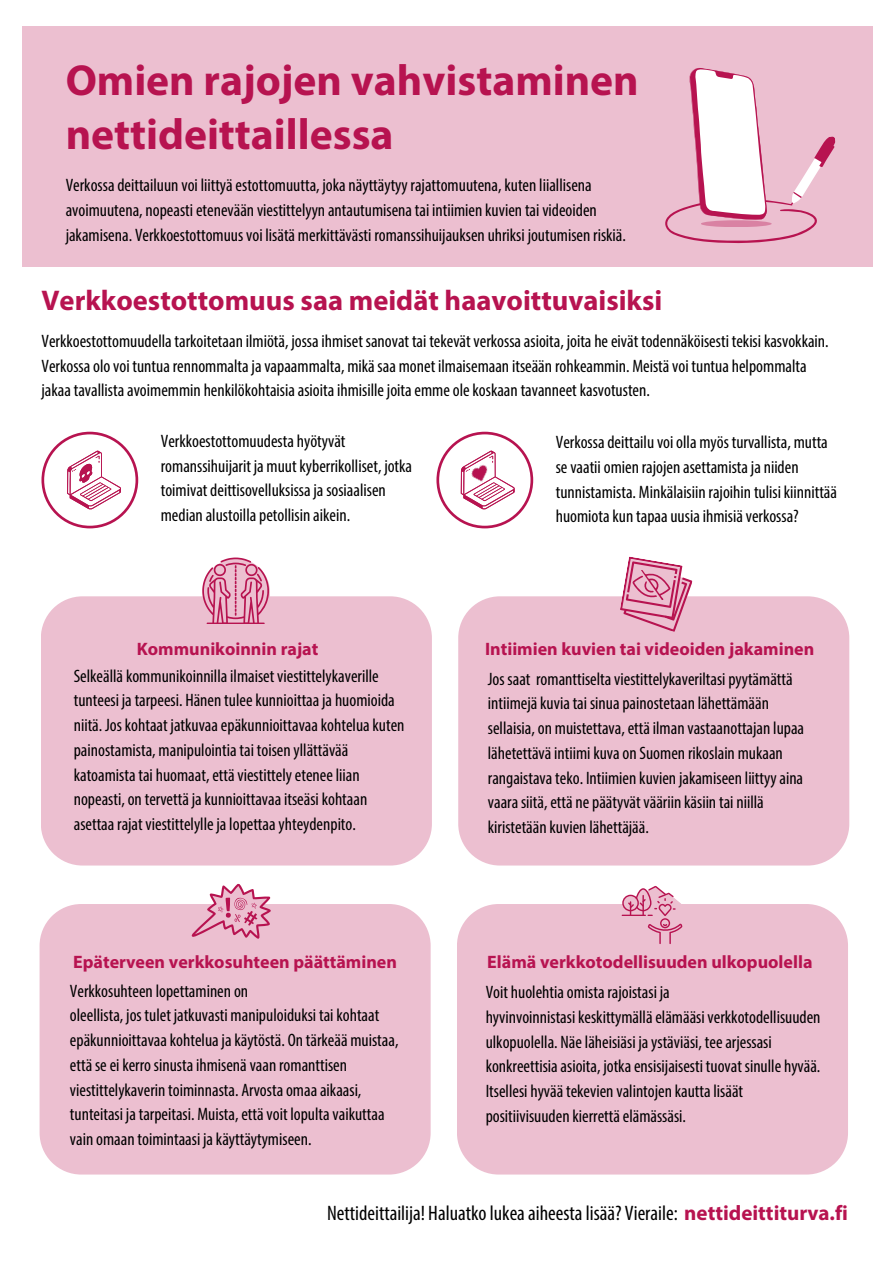
<style>
.page{position:relative;width:894px;height:1264px;background:#fff}
.page>*{position:absolute;margin:0;border:0;box-sizing:border-box;transform-origin:0 0}
.t1{font:700 43.5px/54px "Myriad Pro";color:#b71350}
.t2{font:700 28.5px "Myriad Pro";color:#b71350}
.t3{font:condensed 21px "Myriad Pro";color:#000}
.t4{font:condensed 18px/24.8px "Myriad Pro";color:#000}
.t5{font:700 18px "Myriad Pro";color:#b71350}
.s1{font-weight:700;font-stretch:normal;color:#b71350}
</style>
<div class="page">
<div style="left:22px;top:26px;width:850px;height:240px;background:#ecbfd0"></div>
<svg style="left:665px;top:68px;width:171px;height:175px"></svg>
<svg style="left:41px;top:431px;width:97px;height:97px"></svg>
<svg style="left:436px;top:431px;width:97px;height:97px"></svg>
<img style="left:467px;top:458px;width:29px;height:29px">
<div style="left:41px;top:596px;width:391px;height:269px;background:#ecbfd0"></div>
<div style="left:458px;top:596px;width:391px;height:269px;background:#ecbfd0"></div>
<div style="left:40px;top:904px;width:390px;height:270px;background:#ecbfd0"></div>
<div style="left:457px;top:904px;width:390px;height:270px;background:#ecbfd0"></div>
<svg style="left:191px;top:883px;width:88px;height:75px"></svg>
<svg style="left:617px;top:556px;width:75px;height:80px;background:#e3a2bb"></svg>
<svg style="left:603px;top:886px;width:99px;height:59px"></svg>
<svg style="left:202px;top:557px;width:67px;height:67px;background:#df97b2"></svg>
<h2 class="t1" style="left:66px;top:57px;width:574px">Omien rajojen vahvistaminen nettideittaillessa</h2>
<p class="t4" style="left:66px;top:174px;width:561px">Verkossa deittailuun voi liittyä estottomuutta, joka näyttäytyy rajattomuutena, kuten liiallisena avoimuutena, nopeasti etenevään viestittelyyn antautumisena tai intiimien kuvien tai videoiden jakamisena. Verkkoestottomuus voi lisätä merkittävästi romanssihuijauksen uhriksi joutumisen riskiä.</p>
<p class="t2" style="left:41px;top:288px;width:622px">Verkkoestottomuus saa meidät haavoittuvaisiksi</p>
<p class="t4" style="left:41px;top:330px;width:788px">Verkkoestottomuudella tarkoitetaan ilmiötä, jossa ihmiset sanovat tai tekevät verkossa asioita, joita he eivät todennäköisesti tekisi kasvokkain.<br>Verkossa olo voi tuntua rennommalta ja vapaammalta, mikä saa monet ilmaisemaan itseään rohkeammin. Meistä voi tuntua helpommalta jakaa tavallista avoimemmin henkilökohtaisia asioita ihmisille joita emme ole koskaan tavanneet kasvotusten.</p>
<p class="t4" style="left:161px;top:430px;width:253px">Verkkoestottomuudesta hyötyvät romanssihuijarit ja muut kyberrikolliset, jotka toimivat deittisovelluksissa ja sosiaalisen median alustoilla petollisin aikein.</p>
<p class="t4" style="left:555px;top:431px;width:273px">Verkossa deittailu voi olla myös turvallista, mutta</p>
<p class="t4" style="left:555px;top:456px;width:283px">se vaatii omien rajojen asettamista ja niiden tunnistamista. Minkälaisiin rajoihin tulisi kiinnittää huomiota kun tapaa uusia ihmisiä verkossa?</p>
<p class="t5" style="left:137px;top:641px;width:183px">Kommunikoinnin rajat</p>
<p class="t4" style="left:74px;top:664px;width:332px">Selkeällä kommunikoinnilla ilmaiset viestittelykaverille tunteesi ja tarpeesi. Hänen tulee kunnioittaa ja huomioida niitä. Jos kohtaat jatkuvaa epäkunnioittavaa kohtelua kuten painostamista, manipulointia tai toisen yllättävää katoamista tai huomaat, että viestittely etenee liian nopeasti, on tervettä ja kunnioittavaa itseäsi kohtaan asettaa rajat viestittelylle ja lopettaa yhteydenpito.</p>
<p class="t5" style="left:73px;top:954px;width:325px">Epäterveen verkkosuhteen päättäminen</p>
<p class="t4" style="left:70px;top:979px;width:180px">Verkkosuhteen lopettaminen on</p>
<p class="t4" style="left:70px;top:1004px;width:330px">oleellista, jos tulet jatkuvasti manipuloiduksi tai kohtaat epäkunnioittavaa kohtelua ja käytöstä. On tärkeää muistaa, että se ei kerro sinusta ihmisenä vaan romanttisen viestittelykaverin toiminnasta. Arvosta omaa aikaasi, tunteitasi ja tarpeitasi. Muista, että voit lopulta vaikuttaa vain omaan toimintaasi ja käyttäytymiseen.</p>
<p class="t5" style="left:485px;top:641px;width:330px">Intiimien kuvien tai videoiden jakaminen</p>
<p class="t4" style="left:487px;top:667px;width:318px">Jos saat romanttiselta viestittelykaveriltasi pyytämättä intiimejä kuvia tai sinua painostetaan lähettämään sellaisia, on muistettava, että ilman vastaanottajan lupaa lähetettävä intiimi kuva on Suomen rikoslain mukaan rangaistava teko. Intiimien kuvien jakamiseen liittyy aina vaara siitä, että ne päätyvät vääriin käsiin tai niillä kiristetään kuvien lähettäjää.</p>
<p class="t5" style="left:487px;top:954px;width:326px">Elämä verkkotodellisuuden ulkopuolella</p>
<p class="t4" style="left:485px;top:981px;width:185px">Voit huolehtia omista rajoistasi ja</p>
<p class="t4" style="left:485px;top:1006px;width:336px">hyvinvoinnistasi keskittymällä elämääsi verkkotodellisuuden ulkopuolella. Näe läheisiäsi ja ystäviäsi, tee arjessasi konkreettisia asioita, jotka ensisijaisesti tuovat sinulle hyvää.<br>Itsellesi hyvää tekevien valintojen kautta lisäät positiivisuuden kierrettä elämässäsi.</p>
<p class="t3" style="left:327px;top:1203px;width:522px">Nettideittailija! Haluatko lukea aiheesta lisää? Vieraile: <span class="s1">nettideittiturva.fi</span></p>
</div>
